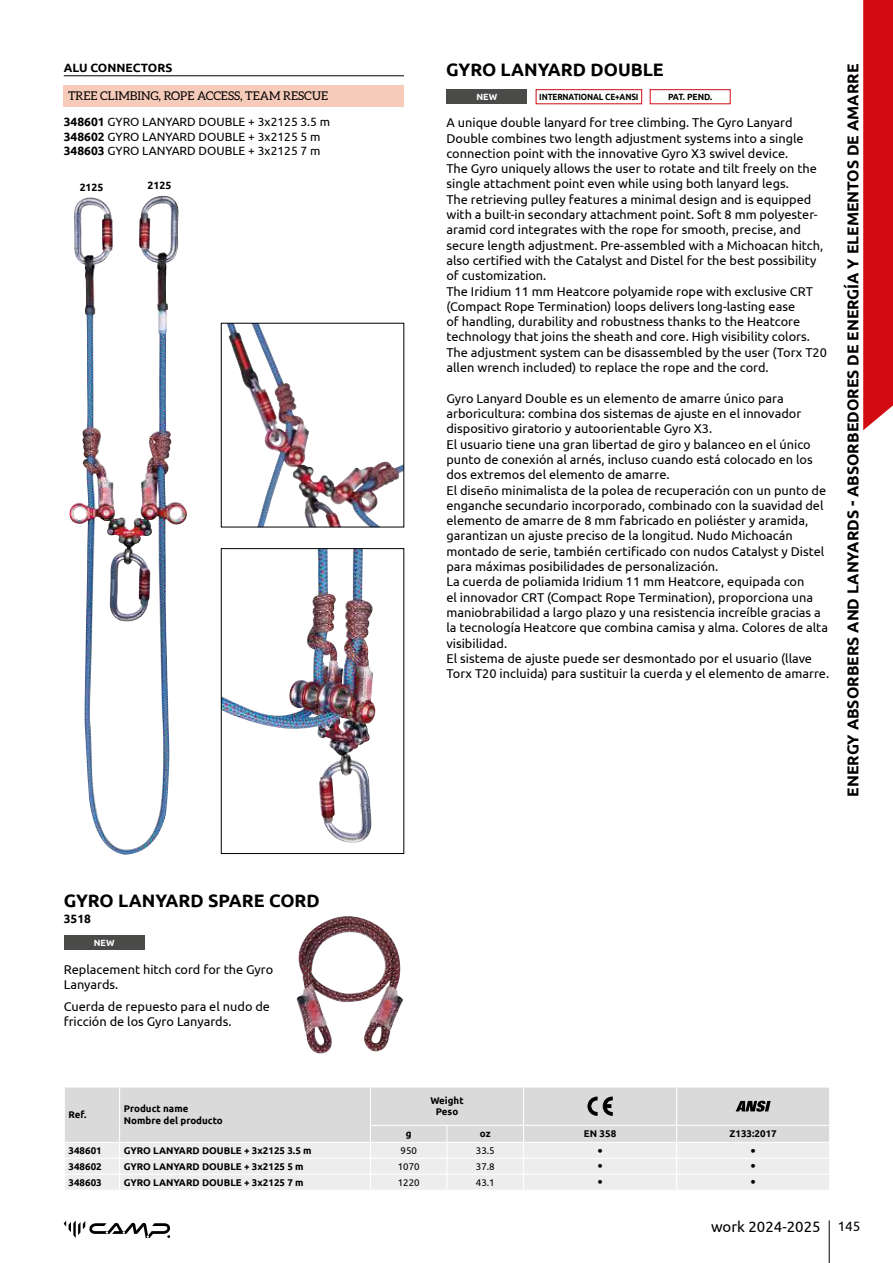
<style>
.page{position:relative;width:893px;height:1263px;background:#fff}
.page>*{position:absolute;margin:0;border:0;box-sizing:border-box;transform-origin:0 0}
.t1{font:700 18px "Ubuntu";color:#000}
.t2{font:700 15.75px "Ubuntu";color:#000}
.t3{font:15px "Ubuntu";color:#000}
.t4{font:12.75px/15.3px "Ubuntu";color:#000}
.t5{font:12px/14.4px "Ubuntu";color:#000}
.t6{font:12px "Aleo";color:#000}
.t7{font:700 12px "Ubuntu";color:#000}
.t8{font:700 10.5px "Ubuntu";color:#000}
.t9{font:700 9.75px/11.7px "Ubuntu";color:#000}
.t10{font:9.75px "Ubuntu";color:#000}
.t11{font:700 9px "Ubuntu";letter-spacing:-.015em;color:#000;scale:.9 1}
.t12{font:700 9px "Ubuntu";letter-spacing:-.015em;color:#000;scale:.95 1}
.t13{font:700 9px "Ubuntu";color:#fff}
.s1{font-weight:700}
.s2{font-size:13.5px}
</style>
<div class="page">
<hr style="left:829px;top:1220px;width:1px;height:43px;background:#000">
<svg style="left:64px;top:1220px;width:106px;height:18px"></svg>
<svg style="left:863px;top:0;width:30px;height:430px;background:#d4151c"></svg>
<div style="left:446px;top:89px;width:81px;height:15px;background:#4a4a49"></div>
<div style="left:64px;top:935px;width:81px;height:15px;background:#4a4a49"></div>
<div style="left:536px;top:89px;width:106px;height:15px;border:1px solid #d20a11"></div>
<div style="left:650px;top:89px;width:81px;height:15px;border:1px solid #d20a11"></div>
<img style="left:227px;top:325px;width:114px;height:200px">
<div style="left:221px;top:323px;width:183px;height:204px;border:1px solid #000"></div>
<img style="left:223px;top:550px;width:149px;height:293px">
<div style="left:221px;top:548px;width:183px;height:306px;border:1px solid #000"></div>
<img style="left:296px;top:916px;width:107px;height:137px">
<hr style="left:64px;top:75px;width:340px;height:1px;background:#000">
<div style="left:64px;top:85px;width:340px;height:21px;background:#f6cbba"></div>
<img style="left:73px;top:196px;width:90px;height:333px">
<svg style="left:65px;top:1087px;width:764px;height:103px;background:#e2e2e2"></svg>
<p class="t7" style="left:64px;top:61px;width:110px">ALU CONNECTORS</p>
<p class="t6" style="left:68px;top:89px;width:262px">TREE CLIMBING, ROPE ACCESS, TEAM RESCUE</p>
<p class="t5" style="left:64px;top:114px;width:268px"><span class="s1">348601</span> GYRO LANYARD DOUBLE + 3x2125 3.5 m<br><span class="s1">348602</span> GYRO LANYARD DOUBLE + 3x2125 5 m<br><span class="s1">348603</span> GYRO LANYARD DOUBLE + 3x2125 7 m</p>
<p class="t8" style="left:80px;top:181px;width:25px">2125</p>
<p class="t8" style="left:148px;top:179px;width:25px">2125</p>
<h1 class="t1" style="left:446px;top:59px;width:219px">GYRO LANYARD DOUBLE</h1>
<p class="t13" style="left:476px;top:91px;width:22px">NEW</p>
<p class="t11" style="left:539px;top:91px;width:112px">INTERNATIONAL CE+ANSI</p>
<p class="t12" style="left:668px;top:91px;width:48px">PAT. PEND.</p>
<p class="t4" style="left:446px;top:115px;width:382px">A unique double lanyard for tree climbing. The Gyro Lanyard Double combines two length adjustment systems into a single connection point with the innovative Gyro X3 swivel device.<br>The Gyro uniquely allows the user to rotate and tilt freely on the single attachment point even while using both lanyard legs.<br>The retrieving pulley features a minimal design and is equipped with a built-in secondary attachment point. Soft 8 mm polyester&shy;aramid cord integrates with the rope for smooth, precise, and secure length adjustment. Pre-assembled with a Michoacan hitch, also certified with the Catalyst and Distel for the best possibility of customization.<br>The Iridium 11 mm Heatcore polyamide rope with exclusive CRT (Compact Rope Termination) loops delivers long-lasting ease<br>of handling, durability and robustness thanks to the Heatcore technology that joins the sheath and core. High visibility colors.<br>The adjustment system can be disassembled by the user (Torx T20 allen wrench included) to replace the rope and the cord.</p>
<p class="t4" style="left:446px;top:390px;width:384px">Gyro Lanyard Double es un elemento de amarre único para arboricultura: combina dos sistemas de ajuste en el innovador dispositivo giratorio y autoorientable Gyro X3.<br>El usuario tiene una gran libertad de giro y balanceo en el único punto de conexión al arnés, incluso cuando está colocado en los dos extremos del elemento de amarre.<br>El diseño minimalista de la polea de recuperación con un punto de enganche secundario incorporado, combinado con la suavidad del elemento de amarre de 8 mm fabricado en poliéster y aramida, garantizan un ajuste preciso de la longitud. Nudo Michoacán montado de serie, también certificado con nudos Catalyst y Distel para máximas posibilidades de personalización.<br>La cuerda de poliamida Iridium 11 mm Heatcore, equipada con<br>el innovador CRT (Compact Rope Termination), proporciona una maniobrabilidad a largo plazo y una resistencia increíble gracias a la tecnología Heatcore que combina camisa y alma. Colores de alta visibilidad.<br>El sistema de ajuste puede ser desmontado por el usuario (llave Torx T20 incluida) para sustituir la cuerda y el elemento de amarre.</p>
<p class="t2" style="left:843px;top:797px;width:734px;rotate:-90deg">ENERGY ABSORBERS AND LANYARDS - ABSORBEDORES DE ENERGÍA Y ELEMENTOS DE AMARRE</p>
<h1 class="t1" style="left:64px;top:889px;width:258px">GYRO LANYARD SPARE CORD</h1>
<p class="t7" style="left:64px;top:911px;width:29px">3518</p>
<p class="t13" style="left:94px;top:937px;width:22px">NEW</p>
<p class="t4" style="left:64px;top:961px;width:211px">Replacement hitch cord for the Gyro<br>Lanyards.</p>
<p class="t4" style="left:64px;top:998px;width:208px">Cuerda de repuesto para el nudo de fricción de los Gyro Lanyards.</p>
<p class="t9" style="left:69px;top:1108px;width:19px">Ref.</p>
<p class="t9" style="left:124px;top:1103px;width:101px">Product name<br>Nombre del producto</p>
<p class="t9" style="left:430px;top:1094px;width:35px;text-align:center">Weight<br>Peso</p>
<p class="t9" style="left:406px;top:1128px;width:7px">g</p>
<p class="t9" style="left:480px;top:1128px;width:12px">oz</p>
<p class="t9" style="left:584px;top:1128px;width:34px">EN 358</p>
<p class="t9" style="left:730px;top:1128px;width:49px">Z133:2017</p>
<p class="t9" style="left:69px;top:1144px;width:35px">348601</p>
<p class="t9" style="left:124px;top:1144px;width:189px">GYRO LANYARD DOUBLE + 3x2125 3.5 m</p>
<p class="t10" style="left:400px;top:1144px;width:18px">950</p>
<p class="t10" style="left:476px;top:1144px;width:20px">33.5</p>
<p class="t3" style="left:597px;top:1141px;width:7px">•</p>
<p class="t3" style="left:750px;top:1141px;width:7px">•</p>
<p class="t9" style="left:69px;top:1160px;width:35px">348602</p>
<p class="t9" style="left:124px;top:1160px;width:181px">GYRO LANYARD DOUBLE + 3x2125 5 m</p>
<p class="t10" style="left:398px;top:1160px;width:23px">1070</p>
<p class="t10" style="left:476px;top:1160px;width:20px">37.8</p>
<p class="t3" style="left:597px;top:1157px;width:7px">•</p>
<p class="t3" style="left:750px;top:1157px;width:7px">•</p>
<p class="t9" style="left:69px;top:1176px;width:35px">348603</p>
<p class="t9" style="left:124px;top:1176px;width:181px">GYRO LANYARD DOUBLE + 3x2125 7 m</p>
<p class="t10" style="left:398px;top:1176px;width:23px">1220</p>
<p class="t10" style="left:476px;top:1176px;width:20px">43.1</p>
<p class="t3" style="left:597px;top:1173px;width:7px">•</p>
<p class="t3" style="left:750px;top:1173px;width:7px">•</p>
<p class="t3" style="left:711px;top:1218px;width:151px">work 2024-2025 <span class="s2">145</span></p>
</div>
